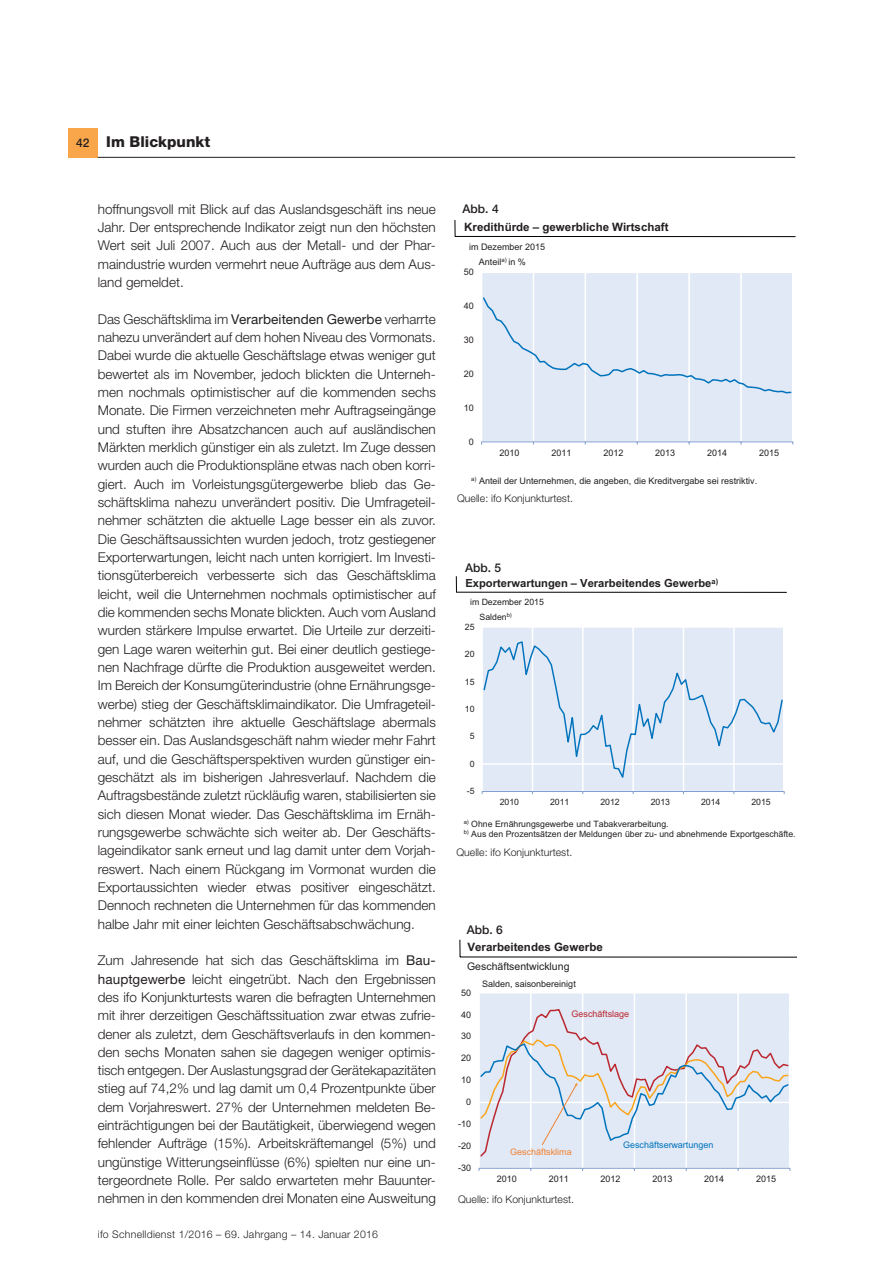
<style>
.page{position:relative;width:893px;height:1263px;background:#fff}
.page>*{position:absolute;margin:0;border:0;box-sizing:border-box;transform-origin:0 0}
.t1{font:800 15px "Helvetica Neue LT Std";color:#231f20}
.Fliesstext{font:300 13.5px/18.3px "Helvetica Neue LT Std";color:#231f20;text-align:justify}
.fett_8pt{font:500 12px "Helvetica Neue LT Std";color:#231f20}
.t2{font:700 11.55px "Arial";color:#231f20}
.t3{font:700 11.25px "Arial";color:#231f20}
.Literatur{font:300 10.5px "Helvetica Neue LT Std";color:#231f20}
.Literatur-2{font:300 10.5px "Helvetica Neue LT Std";letter-spacing:.025em;color:#231f20}
.t4{font:10.5px "Arial";color:#231f20}
.t5{font:9px "Arial";color:#231f20}
.t6{font:9px "Arial";color:#0073bc}
.t7{font:9px "Arial";color:#f18230}
.t8{font:9px "Arial";color:#bb272e}
.t9{font:8.7px/10.1px "Arial";color:#231f20}
.s1{font-weight:500;font-size:12px}
.s2{font-weight:400}
</style>
<div class="page">
<div style="left:68px;top:128px;width:30px;height:30px;background:#f9a64a"></div>
<hr style="left:98px;top:157px;width:697px;height:1px;background:#231f20">
<div style="left:482px;top:273px;width:311px;height:169px;background:#e1e9f6"></div>
<hr style="left:482px;top:442px;width:311px;height:1px;background:#829ed1">
<div style="left:482px;top:296px;width:310px;height:98px;background:#e1e9f6"></div>
<svg style="left:455px;top:220px;width:1px;height:16px"></svg>
<hr style="left:455px;top:236px;width:340px;height:1px;background:#000002">
<svg style="left:483px;top:628px;width:301px;height:165px;background:#e3eaf6"></svg>
<hr style="left:482px;top:791px;width:302px;height:1px;background:#829ed1">
<svg style="left:483px;top:640px;width:301px;height:142px;background:#dbe6f4"></svg>
<svg style="left:456px;top:576px;width:1px;height:16px"></svg>
<hr style="left:456px;top:592px;width:331px;height:1px;background:#000002">
<svg style="left:478px;top:993px;width:312px;height:177px;background:#e3eaf6"></svg>
<hr style="left:479px;top:993px;width:1px;height:175px;background:#fff">
<hr style="left:479px;top:1168px;width:311px;height:1px;background:#829ed1">
<div style="left:480px;top:1008px;width:310px;height:150px;background:#e1e9f6"></div>
<svg style="left:480px;top:1036px;width:310px;height:111px;background:#dce1eb"></svg>
<svg style="left:460px;top:940px;width:1px;height:17px"></svg>
<hr style="left:460px;top:957px;width:336px;height:1px;background:#000002">
<p class="t1" style="left:76px;top:132px;width:135px"><span class="s1">42</span> Im Blickpunkt</p>
<p class="Fliesstext" style="left:98px;top:200px;width:340px">hoffnungsvoll mit Blick auf das Auslandsgeschäft ins neue Jahr. Der entsprechende Indikator zeigt nun den höchsten Wert seit Juli 2007. Auch aus der Metall- und der Phar&shy;maindustrie wurden vermehrt neue Aufträge aus dem Aus&shy;land gemeldet.</p>
<p class="Fliesstext" style="left:98px;top:309px;width:340px">Das Geschäftsklima im <span class="s2">Verarbeitenden Gewerbe</span> verharrte nahezu unverändert auf dem hohen Niveau des Vormonats.<br>Dabei wurde die aktuelle Geschäftslage etwas weniger gut bewertet als im November, jedoch blickten die Unterneh&shy;men nochmals optimistischer auf die kommenden sechs Monate. Die Firmen verzeichneten mehr Auftragseingänge und stuften ihre Absatzchancen auch auf ausländischen Märkten merklich günstiger ein als zuletzt. Im Zuge dessen wurden auch die Produktionspläne etwas nach oben korri&shy;giert. Auch im Vorleistungsgütergewerbe blieb das Ge&shy;schäftsklima nahezu unverändert positiv. Die Umfrageteil&shy;nehmer schätzten die aktuelle Lage besser ein als zuvor.<br>Die Geschäftsaussichten wurden jedoch, trotz gestiegener Exporterwartungen, leicht nach unten korrigiert. Im Investi&shy;tionsgüterbereich verbesserte sich das Geschäftsklima leicht, weil die Unternehmen nochmals optimistischer auf die kommenden sechs Monate blickten. Auch vom Ausland wurden stärkere Impulse erwartet. Die Urteile zur derzeiti&shy;gen Lage waren weiterhin gut. Bei einer deutlich gestiege&shy;nen Nachfrage dürfte die Produktion ausgeweitet werden.<br>Im Bereich der Konsumgüterindustrie (ohne Ernährungsge&shy;werbe) stieg der Geschäftsklimaindikator. Die Umfrageteil&shy;nehmer schätzten ihre aktuelle Geschäftslage abermals besser ein. Das Auslandsgeschäft nahm wieder mehr Fahrt auf, und die Geschäftsperspektiven wurden günstiger ein&shy;geschätzt als im bisherigen Jahresverlauf. Nachdem die Auftragsbestände zuletzt rückläufig waren, stabilisierten sie sich diesen Monat wieder. Das Geschäftsklima im Ernäh&shy;rungsgewerbe schwächte sich weiter ab. Der Geschäfts&shy;lageindikator sank erneut und lag damit unter dem Vorjah&shy;reswert. Nach einem Rückgang im Vormonat wurden die Exportaussichten wieder etwas positiver eingeschätzt.<br>Dennoch rechneten die Unternehmen für das kommenden halbe Jahr mit einer leichten Geschäftsabschwächung.</p>
<p class="Fliesstext" style="left:98px;top:951px;width:340px">Zum Jahresende hat sich das Geschäftsklima im <span class="s2">Bau&shy;hauptgewerbe</span> leicht eingetrübt. Nach den Ergebnissen des ifo Konjunkturtests waren die befragten Unternehmen mit ihrer derzeitigen Geschäftssituation zwar etwas zufrie&shy;dener als zuletzt, dem Geschäftsverlaufs in den kommen&shy;den sechs Monaten sahen sie dagegen weniger optimis&shy;tisch entgegen. Der Auslastungsgrad der Gerätekapazitäten stieg auf 74,2% und lag damit um 0,4 Prozentpunkte über dem Vorjahreswert. 27% der Unternehmen meldeten Be&shy;einträchtigungen bei der Bautätigkeit, überwiegend wegen fehlender Aufträge (15%). Arbeitskräftemangel (5%) und ungünstige Witterungseinflüsse (6%) spielten nur eine un&shy;tergeordnete Rolle. Per saldo erwarteten mehr Bauunter&shy;nehmen in den kommenden drei Monaten eine Ausweitung</p>
<p class="Literatur-2" style="left:98px;top:1228px;width:282px">ifo Schnelldienst 1/2016 – 69. Jahrgang – 14. Januar 2016</p>
<p class="fett_8pt" style="left:463px;top:201px;width:38px">Abb. 4</p>
<p class="t2" style="left:464px;top:219px;width:206px">Kredithürde – gewerbliche Wirtschaft</p>
<p class="t5" style="left:479px;top:256px;width:49px">Anteil<sup>a)</sup> in %</p>
<p class="t5" style="left:469px;top:241px;width:78px">im Dezember 2015</p>
<p class="t5" style="left:464px;top:266px;width:12px">50</p>
<p class="t5" style="left:464px;top:300px;width:12px">40</p>
<p class="t5" style="left:464px;top:334px;width:12px">30</p>
<p class="t5" style="left:464px;top:368px;width:12px">20</p>
<p class="t5" style="left:464px;top:402px;width:12px">10</p>
<p class="t5" style="left:469px;top:436px;width:7px">0</p>
<p class="t5" style="left:500px;top:446px;width:21px">2010</p>
<p class="t5" style="left:551px;top:446px;width:21px">2011</p>
<p class="t5" style="left:603px;top:446px;width:21px">2012</p>
<p class="t5" style="left:655px;top:446px;width:21px">2013</p>
<p class="t5" style="left:707px;top:446px;width:21px">2014</p>
<p class="t5" style="left:759px;top:446px;width:21px">2015</p>
<p class="t5" style="left:471px;top:475px;width:288px"><sup>a)</sup> Anteil der Unternehmen, die angeben, die Kreditvergabe sei restriktiv.</p>
<p class="Literatur" style="left:457px;top:492px;width:117px">Quelle: ifo Konjunkturtest.</p>
<p class="fett_8pt" style="left:465px;top:561px;width:38px">Abb. 5</p>
<p class="t3" style="left:465px;top:575px;width:254px">Exporterwartungen – Verarbeitendes Gewerbe<sup>a)</sup></p>
<p class="t9" style="left:480px;top:611px;width:34px">Salden<sup>b)</sup></p>
<p class="t9" style="left:470px;top:597px;width:75px">im Dezember 2015</p>
<p class="t9" style="left:465px;top:622px;width:11px">25</p>
<p class="t9" style="left:465px;top:649px;width:11px">20</p>
<p class="t9" style="left:465px;top:677px;width:11px">15</p>
<p class="t9" style="left:465px;top:704px;width:11px">10</p>
<p class="t9" style="left:470px;top:731px;width:6px">5</p>
<p class="t9" style="left:470px;top:759px;width:6px">0</p>
<p class="t9" style="left:467px;top:786px;width:9px">-5</p>
<p class="t9" style="left:500px;top:797px;width:21px">2010</p>
<p class="t9" style="left:550px;top:797px;width:21px">2011</p>
<p class="t9" style="left:600px;top:797px;width:21px">2012</p>
<p class="t9" style="left:651px;top:797px;width:21px">2013</p>
<p class="t9" style="left:701px;top:797px;width:21px">2014</p>
<p class="t9" style="left:751px;top:797px;width:21px">2015</p>
<p class="t9" style="left:464px;top:819px;width:333px"><sup>a)</sup> Ohne Ernährungsgewerbe und Tabakverarbeitung.<br><sup>b)</sup> Aus den Prozentsätzen der Meldungen über zu- und abnehmende Exportgeschäfte.</p>
<p class="Literatur" style="left:456px;top:846px;width:117px">Quelle: ifo Konjunkturtest.</p>
<p class="fett_8pt" style="left:467px;top:923px;width:38px">Abb. 6</p>
<p class="t2" style="left:467px;top:939px;width:137px">Verarbeitendes Gewerbe</p>
<p class="t5" style="left:482px;top:977px;width:95px">Salden, saisonbereinigt</p>
<p class="t4" style="left:467px;top:959px;width:104px">Geschäftsentwicklung</p>
<p class="t5" style="left:461px;top:986px;width:12px">50</p>
<p class="t5" style="left:461px;top:1008px;width:12px">40</p>
<p class="t5" style="left:461px;top:1030px;width:12px">30</p>
<p class="t5" style="left:461px;top:1052px;width:12px">20</p>
<p class="t5" style="left:461px;top:1074px;width:12px">10</p>
<p class="t5" style="left:466px;top:1096px;width:7px">0</p>
<p class="t5" style="left:458px;top:1118px;width:15px">-10</p>
<p class="t5" style="left:458px;top:1140px;width:15px">-20</p>
<p class="t5" style="left:458px;top:1162px;width:15px">-30</p>
<p class="t8" style="left:572px;top:1008px;width:59px">Geschäftslage</p>
<p class="t7" style="left:510px;top:1146px;width:63px">Geschäftsklima</p>
<p class="t6" style="left:623px;top:1139px;width:92px">Geschäftserwartungen</p>
<p class="t5" style="left:497px;top:1173px;width:22px">2010</p>
<p class="t5" style="left:549px;top:1173px;width:22px">2011</p>
<p class="t5" style="left:601px;top:1173px;width:22px">2012</p>
<p class="t5" style="left:652px;top:1173px;width:22px">2013</p>
<p class="t5" style="left:704px;top:1173px;width:22px">2014</p>
<p class="t5" style="left:756px;top:1173px;width:22px">2015</p>
<p class="Literatur" style="left:458px;top:1193px;width:117px">Quelle: ifo Konjunkturtest.</p>
</div>
